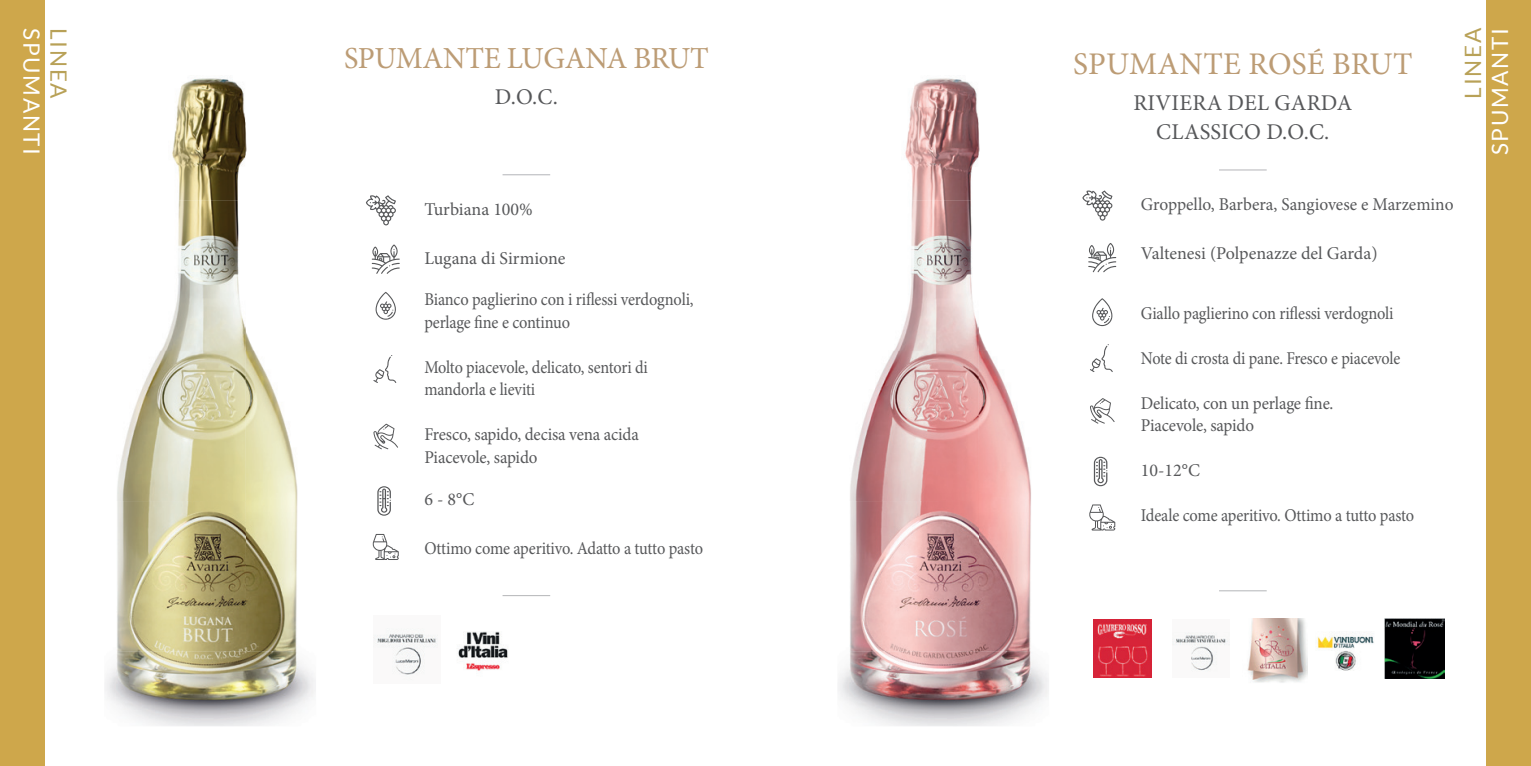
<style>
.page{position:relative;width:1531px;height:766px;background:#fff}
.page>*{position:absolute;margin:0;border:0;box-sizing:border-box;transform-origin:0 0}
.t1{font:31.5px "Minion Pro";letter-spacing:.01em;color:#bc9c75}
.t2{font:30.6px "Minion Pro";letter-spacing:-.01em;color:#bc9c75}
.t3{font:22.5px/29.2px "Minion Pro";letter-spacing:.01em;color:#57585a;text-align:center}
.t4{font:22.5px "Lato";letter-spacing:.075em;color:#fff}
.t5{font:22.5px "Lato";letter-spacing:.075em;color:#b8a157}
.t6{font:18px/22.5px "Minion Pro";letter-spacing:-.01em;color:#57585a;scale:.91 1}
.t7{font:18px "Minion Pro";letter-spacing:-.01em;color:#57585a}
.t8{font:18px/22.5px "Minion Pro";letter-spacing:-.01em;color:#57585a;scale:.94 1}
.t9{font:18px/22.5px "Minion Pro";letter-spacing:-.01em;color:#57585a;scale:.9 1}
</style>
<div class="page">
<div style="left:0;top:0;width:45px;height:765px;background:#cea74b"></div>
<img style="left:105px;top:78px;width:211px;height:648px">
<img style="left:838px;top:78px;width:211px;height:648px">
<svg style="left:377px;top:486px;width:14px;height:29px"></svg>
<svg style="left:376px;top:292px;width:20px;height:27px"></svg>
<svg style="left:373px;top:355px;width:23px;height:28px"></svg>
<svg style="left:373px;top:423px;width:25px;height:26px"></svg>
<svg style="left:373px;top:534px;width:26px;height:26px"></svg>
<svg style="left:366px;top:195px;width:30px;height:30px"></svg>
<svg style="left:372px;top:244px;width:28px;height:30px"></svg>
<hr style="left:502px;top:174px;width:48px;height:1px;background:#bcbdc0">
<hr style="left:502px;top:595px;width:48px;height:1px;background:#bcbdc0">
<div style="left:1486px;top:0;width:45px;height:765px;background:#cea74b"></div>
<svg style="left:1094px;top:456px;width:13px;height:30px"></svg>
<svg style="left:1092px;top:298px;width:20px;height:28px"></svg>
<svg style="left:1090px;top:344px;width:23px;height:28px"></svg>
<svg style="left:1090px;top:398px;width:24px;height:25px"></svg>
<svg style="left:1089px;top:504px;width:26px;height:26px"></svg>
<svg style="left:1082px;top:190px;width:30px;height:30px"></svg>
<svg style="left:1088px;top:243px;width:28px;height:29px"></svg>
<hr style="left:1219px;top:169px;width:47px;height:1px;background:#bcbdc0">
<hr style="left:1219px;top:590px;width:47px;height:1px;background:#bcbdc0">
<img style="left:373px;top:633px;width:65px;height:47px">
<img style="left:458px;top:631px;width:50px;height:40px">
<img style="left:1094px;top:619px;width:58px;height:58px">
<img style="left:1172px;top:632px;width:58px;height:39px">
<img style="left:1384px;top:618px;width:60px;height:60px">
<img style="left:1247px;top:618px;width:61px;height:65px">
<img style="left:1317px;top:632px;width:57px;height:39px">
<p class="t4" style="left:44px;top:28px;width:129px;rotate:90deg">SPUMANTI</p>
<p class="t5" style="left:71px;top:28px;width:72px;rotate:90deg">LINEA</p>
<h2 class="t2" style="left:344px;top:37px;width:366px">SPUMANTE LUGANA BRUT</h2>
<p class="t3" style="left:495px;top:82px;width:65px">D.O.C.</p>
<p class="t7" style="left:424px;top:197px;width:110px">Turbiana 100%</p>
<p class="t7" style="left:424px;top:246px;width:143px">Lugana di Sirmione</p>
<p class="t6" style="left:424px;top:288px;width:297px">Bianco paglierino con i riflessi verdognoli, perlage fine e continuo</p>
<p class="t9" style="left:424px;top:355px;width:250px">Molto piacevole, delicato, sentori di mandorla e lieviti</p>
<p class="t8" style="left:424px;top:423px;width:230px">Fresco, sapido, decisa vena acida<br>Piacevole, sapido</p>
<p class="t7" style="left:424px;top:487px;width:52px">6 - 8°C</p>
<p class="t6" style="left:424px;top:536px;width:308px">Ottimo come aperitivo. Adatto a tutto pasto</p>
<h1 class="t1" style="left:1073px;top:43px;width:341px">SPUMANTE ROSÉ BRUT</h1>
<p class="t3" style="left:1133px;top:88px;width:220px">RIVIERA DEL GARDA<br>CLASSICO D.O.C.</p>
<p class="t5" style="left:1460px;top:99px;width:72px;rotate:-90deg">LINEA</p>
<p class="t4" style="left:1487px;top:155px;width:129px;rotate:-90deg">SPUMANTI</p>
<p class="t7" style="left:1141px;top:192px;width:314px">Groppello, Barbera, Sangiovese e Marzemino</p>
<p class="t7" style="left:1141px;top:241px;width:238px">Valtenesi (Polpenazze del Garda)</p>
<p class="t6" style="left:1141px;top:302px;width:279px">Giallo paglierino con riflessi verdognoli</p>
<p class="t9" style="left:1141px;top:347px;width:290px">Note di crosta di pane. Fresco e piacevole</p>
<p class="t8" style="left:1141px;top:392px;width:206px">Delicato, con un perlage fine.<br>Piacevole, sapido</p>
<p class="t7" style="left:1141px;top:457px;width:61px">10-12°C</p>
<p class="t6" style="left:1141px;top:504px;width:302px">Ideale come aperitivo. Ottimo a tutto pasto</p>
</div>
